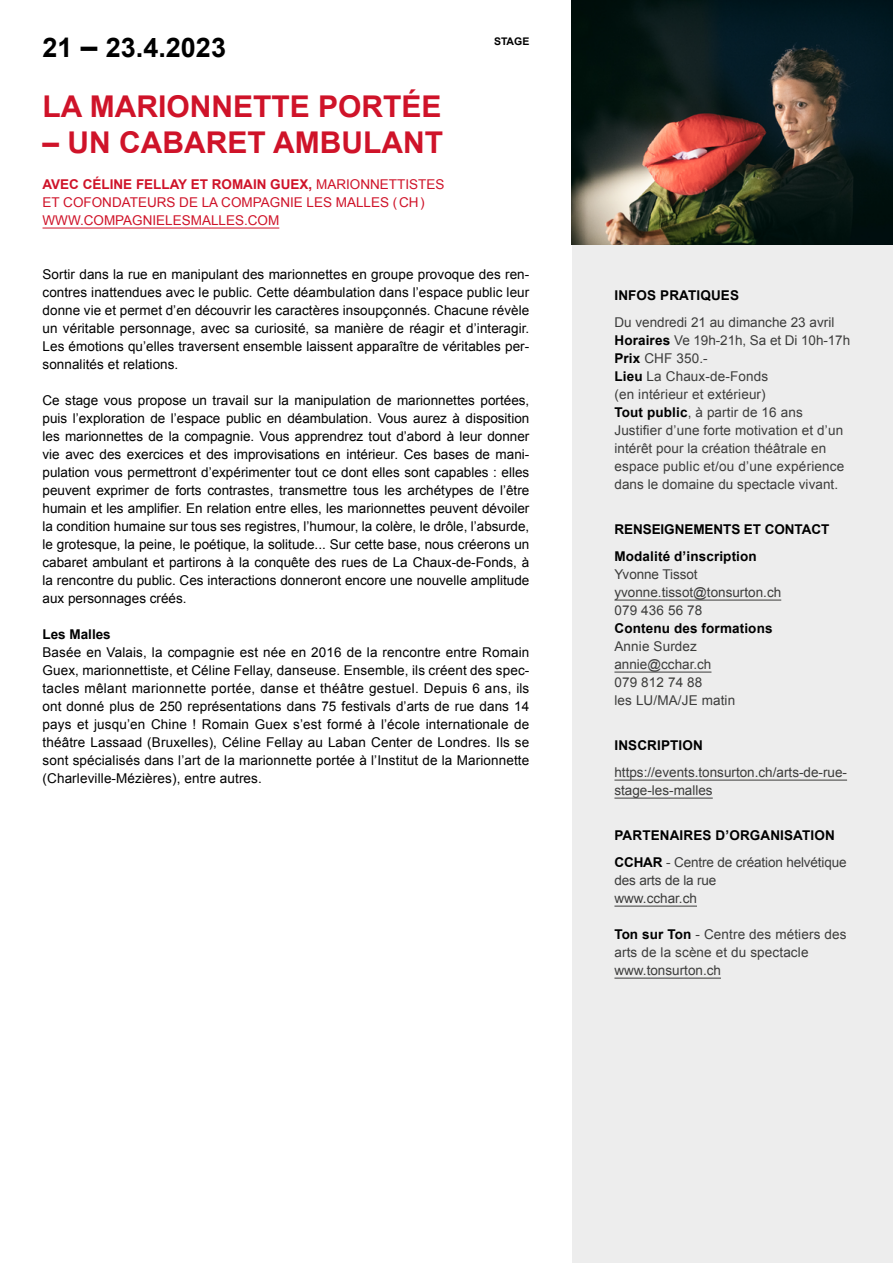
<style>
.page{position:relative;width:893px;height:1263px;background:#fff}
.page>*{position:absolute;margin:0;border:0;box-sizing:border-box;transform-origin:0 0}
.t1{font:700 30px "Arial";color:#cf1329}
.t2{font:700 27px "Arial";color:#000}
.t3{font:13.5px/18px "Arial";letter-spacing:.005em;color:#000;text-align:justify}
.t4{font:13.5px/18px "Arial";letter-spacing:.005em;color:#3c3c3b}
.t5{font:700 13.5px/27px "Arial";letter-spacing:.01em;color:#000}
.t6{font:13.5px/18px "Arial";color:#cf1329}
.t7{font:700 10.5px "Arial";color:#000}
.s1{font-size:30px}
.s2{font-weight:700}
.s3{font-weight:700;color:#000}
.s4{font-weight:400;color:#3c3c3b}
</style>
<div class="page">
<div style="left:572px;top:244px;width:321px;height:1019px;background:#ededed"></div>
<hr style="left:614px;top:600px;width:167px;height:1px;background:#3c3c3b">
<hr style="left:614px;top:672px;width:97px;height:1px;background:#3c3c3b">
<hr style="left:614px;top:780px;width:233px;height:1px;background:#3c3c3b">
<hr style="left:614px;top:798px;width:99px;height:1px;background:#3c3c3b">
<hr style="left:614px;top:906px;width:83px;height:1px;background:#3c3c3b">
<hr style="left:614px;top:978px;width:107px;height:1px;background:#3c3c3b">
<hr style="left:43px;top:228px;width:236px;height:1px;background:#cf1329">
<img style="left:572px;top:0;width:321px;height:244px">
<h2 class="t2" style="left:43px;top:30px;width:185px">21 <span class="s1">–</span> 23.4.2023</h2>
<p class="t7" style="left:494px;top:34px;width:37px">STAGE</p>
<h1 class="t1" style="left:43px;top:87px;width:400px">LA MARIONNETTE PORTÉE</h1>
<h1 class="t1" style="left:43px;top:123px;width:402px">– UN CABARET AMBULANT</h1>
<p class="t6" style="left:43px;top:175px;width:403px"><span class="s2">AVEC CÉLINE FELLAY ET ROMAIN GUEX,</span> MARIONNETTISTES<br>ET COFONDATEURS DE LA COMPAGNIE LES MALLES (CH)<br>WWW.COMPAGNIELESMALLES.COM</p>
<p class="t3" style="left:43px;top:265px;width:488px">Sortir dans la rue en manipulant des marionnettes en groupe provoque des ren&shy;contres inattendues avec le public. Cette déambulation dans l’espace public leur donne vie et permet d’en découvrir les caractères insoupçonnés. Chacune révèle un véritable personnage, avec sa curiosité, sa manière de réagir et d’interagir.<br>Les émotions qu’elles traversent ensemble laissent apparaître de véritables per&shy;sonnalités et relations.</p>
<p class="t3" style="left:43px;top:391px;width:488px">Ce stage vous propose un travail sur la manipulation de marionnettes portées, puis l’exploration de l’espace public en déambulation. Vous aurez à disposition les marionnettes de la compagnie. Vous apprendrez tout d’abord à leur donner vie avec des exercices et des improvisations en intérieur. Ces bases de mani&shy;pulation vous permettront d’expérimenter tout ce dont elles sont capables : elles peuvent exprimer de forts contrastes, transmettre tous les archétypes de l’être humain et les amplifier. En relation entre elles, les marionnettes peuvent dévoiler la condition humaine sur tous ses registres, l’humour, la colère, le drôle, l’absurde, le grotesque, la peine, le poétique, la solitude... Sur cette base, nous créerons un cabaret ambulant et partirons à la conquête des rues de La Chaux-de-Fonds, à la rencontre du public. Ces interactions donneront encore une nouvelle amplitude aux personnages créés.</p>
<p class="t5" style="left:43px;top:621px;width:70px">Les Malles</p>
<p class="t3" style="left:43px;top:643px;width:488px">Basée en Valais, la compagnie est née en 2016 de la rencontre entre Romain Guex, marionnettiste, et Céline Fellay, danseuse. Ensemble, ils créent des spec&shy;tacles mêlant marionnette portée, danse et théâtre gestuel. Depuis 6 ans, ils ont donné plus de 250 représentations dans 75 festivals d’arts de rue dans 14 pays et jusqu’en Chine ! Romain Guex s’est formé à l’école internationale de théâtre Lassaad (Bruxelles), Céline Fellay au Laban Center de Londres. Ils se sont spécialisés dans l’art de la marionnette portée à l’Institut de la Marionnette (Charleville-Mézières), entre autres.</p>
<p class="t5" style="left:614px;top:282px;width:126px">INFOS PRATIQUES</p>
<p class="t4" style="left:614px;top:313px;width:237px">Du vendredi 21 au dimanche 23 avril<br><span class="s3">Horaires</span> Ve 19h-21h, Sa et Di 10h-17h<br><span class="s3">Prix</span> CHF 350.-<br><span class="s3">Lieu</span> La Chaux-de-Fonds<br>(en intérieur et extérieur)<br><span class="s3">Tout public</span>, à partir de 16 ans<br>Justifier d’une forte motivation et d’un intérêt pour la création théâtrale en espace public et/ou d’une expérience dans le domaine du spectacle vivant.</p>
<p class="t5" style="left:614px;top:516px;width:216px">RENSEIGNEMENTS ET CONTACT<br>Modalité d’inscription</p>
<p class="t4" style="left:614px;top:565px;width:168px">Yvonne Tissot yvonne.tissot@tonsurton.ch<br>079 436 56 78</p>
<p class="t5" style="left:614px;top:615px;width:160px">Contenu des formations</p>
<p class="t4" style="left:614px;top:637px;width:122px">Annie Surdez annie@cchar.ch<br>079 812 74 88<br>les LU/MA/JE matin</p>
<p class="t5" style="left:614px;top:732px;width:90px">INSCRIPTION</p>
<p class="t4" style="left:614px;top:763px;width:234px">https://events.tonsurton.ch/arts-de-rue&shy;stage-les-malles</p>
<p class="t5" style="left:614px;top:822px;width:234px">PARTENAIRES D’ORGANISATION<br>CCHAR <span class="s4">- Centre de création helvétique</span></p>
<p class="t4" style="left:614px;top:871px;width:104px">des arts de la rue www.cchar.ch</p>
<p class="t4" style="left:614px;top:925px;width:233px"><span class="s3">Ton sur Ton</span> - Centre des métiers des arts de la scène et du spectacle www.tonsurton.ch</p>
</div>
